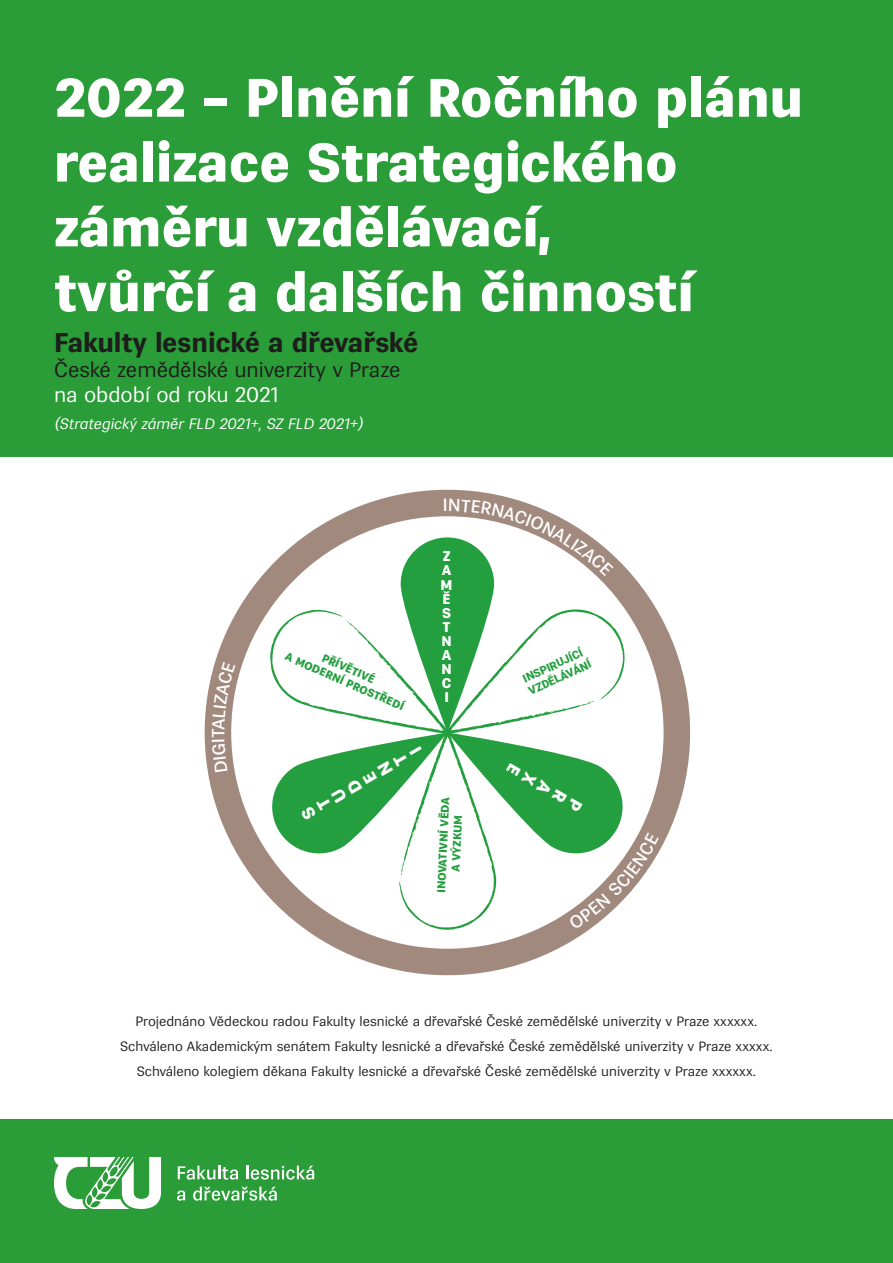
<style>
.page{position:relative;width:893px;height:1263px;background:#2a9c38}
.page>*{position:absolute;margin:0;border:0;box-sizing:border-box;transform-origin:0 0}
.t1{font:900 54px/64.8px "Vegan Sans Premium";color:#fff}
.t2{font:700 27px "Vegan Sans Premium";letter-spacing:-.02em;color:#1d1d1b}
.t3{font:300 21px/25.2px "Vegan Sans Premium";color:#1d1d1b}
.t4{font:900 17.7px/17.7px "Vegan Sans Premium";color:#fff}
.t5{font:500 17.7px "Vegan Sans Premium";color:#fff}
.t6{font:italic 300 15px "Vegan Sans Premium";color:#fff}
.t7{font:900 14.1px/14.1px "Vegan Sans Premium";color:#fff;text-align:justify}
.t8{font:300 13.5px "Vegan Sans Premium";color:#1d1d1b}
.t9{font:900 11.25px/13.5px "Vegan Sans Premium";color:#249f3f;text-align:center}
.t10{font:900 11.25px/13.5px "Roboto";color:#249f3f}
.s1{color:#fff}
</style>
<div class="page">
<div style="left:0;top:457px;width:893px;height:662px;background:#fff"></div>
<svg style="left:54px;top:1157px;width:260px;height:52px"></svg>
<div style="left:205px;top:490px;width:485px;height:485px;background:#a1897d;border-radius:50%"></div>
<div style="left:231px;top:516px;width:433px;height:433px;background:#fff;border-radius:50%"></div>
<div style="left:401px;top:537px;width:93px;height:195px;background:#249f3f;border-radius:47px"></div>
<svg style="left:212px;top:661px;width:23px;height:69px"></svg>
<svg style="left:444px;top:499px;width:169px;height:77px"></svg>
<svg style="left:266px;top:607px;width:393px;height:324px"></svg>
<p class="t1" style="left:54px;top:66px;width:750px">2022 – Plnění Ročního plánu realizace Strategického záměru vzdělávací,<br>tvůrčí a dalších činností</p>
<p class="t2" style="left:54px;top:327px;width:366px">Fakulty lesnické a dřevařské</p>
<p class="t3" style="left:54px;top:357px;width:348px">České zemědělské univerzity v Praze <span class="s1">na období od roku 2021</span></p>
<p class="t6" style="left:54px;top:415px;width:310px">(Strategický záměr FLD 2021+, SZ FLD 2021+)</p>
<p class="t5" style="left:208px;top:738px;width:11px;rotate:-90deg">T</p>
<p class="t9" style="left:288px;top:650px;width:130px;rotate:23deg">A MODERNÍ PROSTŘEDÍ</p>
<p class="t9" style="left:325px;top:651px;width:58px;rotate:23deg">PŘÍVĚTIVÉ</p>
<p class="t4" style="left:304px;top:823px;width:14px;rotate:-120deg">S<br>T<br>U<br>D<br>E<br>N<br>T<br>I</p>
<p class="t7" style="left:441px;top:549px;width:13px">Z A M Ě S T N A N C I</p>
<p class="t9" style="left:434px;top:892px;width:97px;rotate:-87deg">INOVATIVNÍ VĚDA<br>A VÝZKUM</p>
<p class="t10" style="left:521px;top:673px;width:69px;rotate:-25deg">INSPIRUJÍCÍ<br>VZDĚLÁVÁNÍ</p>
<p class="t4" style="left:585px;top:804px;width:11px;text-align:justify;rotate:120deg">P R A X E</p>
<p class="t8" style="left:136px;top:1014px;width:623px">Projednáno Vědeckou radou Fakulty lesnické a dřevařské České zemědělské univerzity v Praze xxxxxx.</p>
<p class="t8" style="left:120px;top:1038px;width:654px">Schváleno Akademickým senátem Fakulty lesnické a dřevařské České zemědělské univerzity v Praze xxxxx.</p>
<p class="t8" style="left:137px;top:1063px;width:621px">Schváleno kolegiem děkana Fakulty lesnické a dřevařské České zemědělské univerzity v Praze xxxxxx.</p>
</div>
